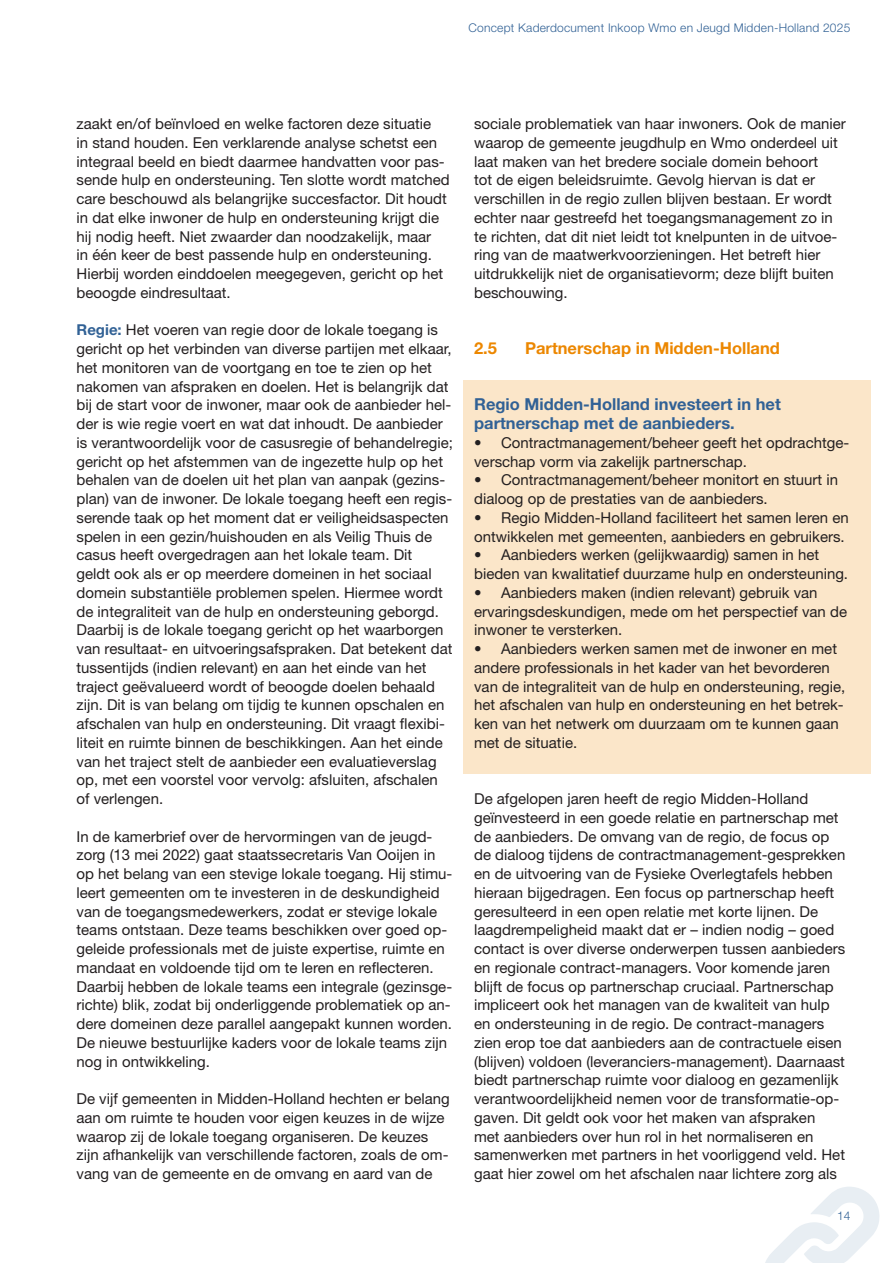
<style>
.page{position:relative;width:893px;height:1263px;background:#fff}
.page>*{position:absolute;margin:0;border:0;box-sizing:border-box;transform-origin:0 0}
.Alinekopje{font:700 16.5px/18.8px "Helvetica Neue LT Std";color:#316195}
.Alinekopje-2{font:700 16.5px "Helvetica Neue LT Std";color:#ec8700}
.Platte_tekst{font:15px/18.8px "Helvetica Neue LT Std";color:#231f20}
.t1{font:300 12px "Helvetica Neue LT Std";letter-spacing:.02em;color:#316195}
.s1{font-weight:700;color:#316195}
</style>
<div class="page">
<svg style="left:765px;top:1187px;width:115px;height:76px"></svg>
<div style="left:463px;top:380px;width:408px;height:394px;background:#fbe6c9"></div>
<p class="t1" style="left:468px;top:21px;width:383px">Concept Kaderdocument Inkoop Wmo en Jeugd Midden-Holland 2025</p>
<p class="Platte_tekst" style="left:77px;top:114px;width:375px">zaakt en/of beïnvloed en welke factoren deze situatie<br>in stand houden. Een verklarende analyse schetst een integraal beeld en biedt daarmee handvatten voor pas&shy;sende hulp en ondersteuning. Ten slotte wordt matched care beschouwd als belangrijke succesfactor. Dit houdt in dat elke inwoner de hulp en ondersteuning krijgt die hij nodig heeft. Niet zwaarder dan noodzakelijk, maar<br>in één keer de best passende hulp en ondersteuning.<br>Hierbij worden einddoelen meegegeven, gericht op het beoogde eindresultaat.</p>
<p class="Platte_tekst" style="left:77px;top:320px;width:378px"><span class="s1">Regie:</span> Het voeren van regie door de lokale toegang is gericht op het verbinden van diverse partijen met elkaar, het monitoren van de voortgang en toe te zien op het nakomen van afspraken en doelen. Het is belangrijk dat bij de start voor de inwoner, maar ook de aanbieder hel&shy;der is wie regie voert en wat dat inhoudt. De aanbieder is verantwoordelijk voor de casusregie of behandelregie; gericht op het afstemmen van de ingezette hulp op het behalen van de doelen uit het plan van aanpak (gezins&shy;plan) van de inwoner. De lokale toegang heeft een regis&shy;serende taak op het moment dat er veiligheidsaspecten spelen in een gezin/huishouden en als Veilig Thuis de casus heeft overgedragen aan het lokale team. Dit<br>geldt ook als er op meerdere domeinen in het sociaal domein substantiële problemen spelen. Hiermee wordt de integraliteit van de hulp en ondersteuning geborgd.<br>Daarbij is de lokale toegang gericht op het waarborgen van resultaat- en uitvoeringsafspraken. Dat betekent dat tussentijds (indien relevant) en aan het einde van het traject geëvalueerd wordt of beoogde doelen behaald zijn. Dit is van belang om tijdig te kunnen opschalen en afschalen van hulp en ondersteuning. Dit vraagt flexibi&shy;liteit en ruimte binnen de beschikkingen. Aan het einde van het traject stelt de aanbieder een evaluatieverslag op, met een voorstel voor vervolg: afsluiten, afschalen of verlengen.</p>
<p class="Platte_tekst" style="left:77px;top:827px;width:377px">In de kamerbrief over de hervormingen van de jeugd&shy;zorg (13 mei 2022) gaat staatssecretaris Van Ooijen in op het belang van een stevige lokale toegang. Hij stimu&shy;leert gemeenten om te investeren in de deskundigheid van de toegangsmedewerkers, zodat er stevige lokale teams ontstaan. Deze teams beschikken over goed op&shy;geleide professionals met de juiste expertise, ruimte en mandaat en voldoende tijd om te leren en reflecteren.<br>Daarbij hebben de lokale teams een integrale (gezinsge&shy;richte) blik, zodat bij onderliggende problematiek op an&shy;dere domeinen deze parallel aangepakt kunnen worden.<br>De nieuwe bestuurlijke kaders voor de lokale teams zijn nog in ontwikkeling.</p>
<p class="Platte_tekst" style="left:77px;top:1089px;width:375px">De vijf gemeenten in Midden-Holland hechten er belang aan om ruimte te houden voor eigen keuzes in de wijze waarop zij de lokale toegang organiseren. De keuzes zijn afhankelijk van verschillende factoren, zoals de om&shy;vang van de gemeente en de omvang en aard van de</p>
<p class="Platte_tekst" style="left:474px;top:114px;width:373px">sociale problematiek van haar inwoners. Ook de manier waarop de gemeente jeugdhulp en Wmo onderdeel uit laat maken van het bredere sociale domein behoort<br>tot de eigen beleidsruimte. Gevolg hiervan is dat er verschillen in de regio zullen blijven bestaan. Er wordt echter naar gestreefd het toegangsmanagement zo in te richten, dat dit niet leidt tot knelpunten in de uitvoe&shy;ring van de maatwerkvoorzieningen. Het betreft hier uitdrukkelijk niet de organisatievorm; deze blijft buiten beschouwing.</p>
<p class="Alinekopje-2" style="left:474px;top:338px;width:24px">2.5</p>
<p class="Alinekopje-2" style="left:525px;top:338px;width:256px">Partnerschap in Midden-Holland</p>
<p class="Alinekopje" style="left:474px;top:395px;width:308px">Regio Midden-Holland investeert in het partnerschap met de aanbieders.</p>
<p class="Platte_tekst" style="left:474px;top:433px;width:377px">• Contractmanagement/beheer geeft het opdrachtge&shy;verschap vorm via zakelijk partnerschap.</p>
<p class="Platte_tekst" style="left:474px;top:470px;width:366px">• Contractmanagement/beheer monitort en stuurt in dialoog op de prestaties van de aanbieders.</p>
<p class="Platte_tekst" style="left:474px;top:508px;width:376px">• Regio Midden-Holland faciliteert het samen leren en ontwikkelen met gemeenten, aanbieders en gebruikers.</p>
<p class="Platte_tekst" style="left:474px;top:545px;width:375px">• Aanbieders werken (gelijkwaardig) samen in het bieden van kwalitatief duurzame hulp en ondersteuning.</p>
<p class="Platte_tekst" style="left:474px;top:583px;width:374px">• Aanbieders maken (indien relevant) gebruik van ervaringsdeskundigen, mede om het perspectief van de inwoner te versterken.</p>
<p class="Platte_tekst" style="left:474px;top:639px;width:373px">• Aanbieders werken samen met de inwoner en met andere professionals in het kader van het bevorderen van de integraliteit van de hulp en ondersteuning, regie, het afschalen van hulp en ondersteuning en het betrek&shy;ken van het netwerk om duurzaam om te kunnen gaan met de situatie.</p>
<p class="Platte_tekst" style="left:474px;top:789px;width:373px">De afgelopen jaren heeft de regio Midden-Holland geïnvesteerd in een goede relatie en partnerschap met de aanbieders. De omvang van de regio, de focus op de dialoog tijdens de contractmanagement-gesprekken en de uitvoering van de Fysieke Overlegtafels hebben hieraan bijgedragen. Een focus op partnerschap heeft geresulteerd in een open relatie met korte lijnen. De laagdrempeligheid maakt dat er – indien nodig – goed contact is over diverse onderwerpen tussen aanbieders en regionale contract-managers. Voor komende jaren blijft de focus op partnerschap cruciaal. Partnerschap impliceert ook het managen van de kwaliteit van hulp en ondersteuning in de regio. De contract-managers zien erop toe dat aanbieders aan de contractuele eisen (blijven) voldoen (leveranciers-management). Daarnaast biedt partnerschap ruimte voor dialoog en gezamenlijk verantwoordelijkheid nemen voor de transformatie-op&shy;gaven. Dit geldt ook voor het maken van afspraken<br>met aanbieders over hun rol in het normaliseren en samenwerken met partners in het voorliggend veld. Het gaat hier zowel om het afschalen naar lichtere zorg als</p>
<p class="t1" style="left:837px;top:1208px;width:15px">14</p>
</div>
